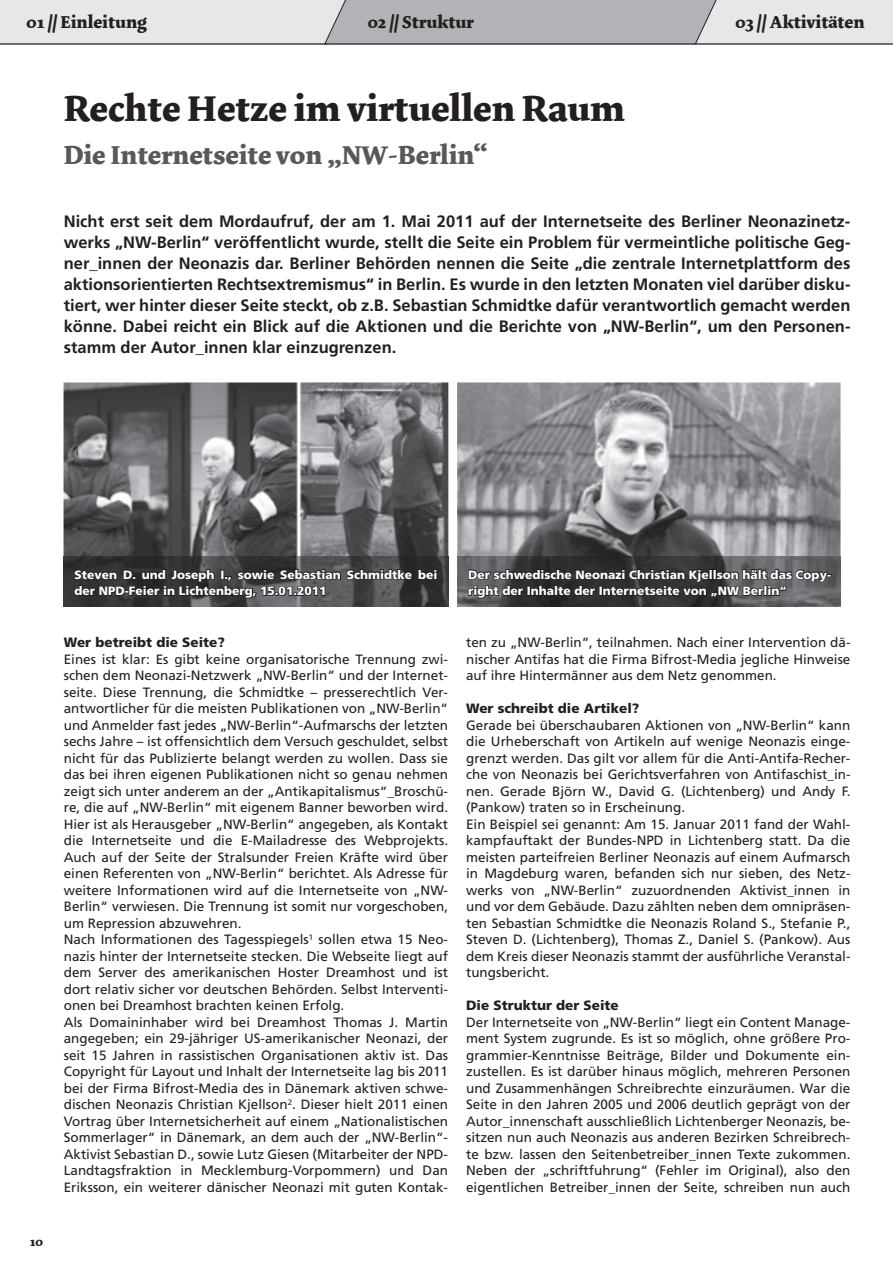
<style>
.page{position:relative;width:893px;height:1263px;background:#fff}
.page>*{position:absolute;margin:0;border:0;box-sizing:border-box;transform-origin:0 0}
.t1{font:700 37.5px "Dolly";color:#231f20}
.t2{font:700 27px "Dolly";color:#57585a}
.t3{font:700 18px "Dolly";color:#231f20}
.t4{font:700 16.5px/21px "Frutiger";color:#231f20;text-align:justify}
.t5{font:13.5px/16.5px "Frutiger";color:#231f20}
.t6{font:900 13.5px "Frutiger";color:#231f20}
.t7{font:700 13.5px "Dolly";color:#231f20}
.t8{font:900 12px/16.5px "Frutiger";color:#fff}
</style>
<div class="page">
<img style="left:457px;top:382px;width:383px;height:174px">
<img style="left:64px;top:382px;width:384px;height:174px">
<img style="left:64px;top:556px;width:384px;height:51px">
<img style="left:457px;top:556px;width:383px;height:51px">
<svg style="left:73px;top:561px;width:364px;height:38px;background:#393738"></svg>
<svg style="left:467px;top:561px;width:364px;height:46px;background:#3d3c3d"></svg>
<svg style="left:0;top:0;width:893px;height:45px;background:#cbcccf"></svg>
<h3 class="t3" style="left:27px;top:11px;width:122px">01 // Einleitung</h3>
<h3 class="t3" style="left:736px;top:11px;width:131px">03 // Aktivitäten</h3>
<h3 class="t3" style="left:368px;top:11px;width:107px">02 // Struktur</h3>
<h1 class="t1" style="left:64px;top:85px;width:563px">Rechte Hetze im virtuellen Raum</h1>
<h2 class="t2" style="left:64px;top:138px;width:425px">Die Internetseite von „NW-Berlin“</h2>
<p class="t4" style="left:64px;top:210px;width:788px">Nicht erst seit dem Mordaufruf, der am 1. Mai 2011 auf der Internetseite des Berliner Neonazinetz&shy;werks „NW-Berlin“ veröffentlicht wurde, stellt die Seite ein Problem für vermeintliche politische Geg&shy;ner_innen der Neonazis dar. Berliner Behörden nennen die Seite „die zentrale Internetplattform des aktionsorientierten Rechtsextremismus“ in Berlin. Es wurde in den letzten Monaten viel darüber disku&shy;tiert, wer hinter dieser Seite steckt, ob z.B. Sebastian Schmidtke dafür verantwortlich gemacht werden könne. Dabei reicht ein Blick auf die Aktionen und die Berichte von „NW-Berlin“, um den Personen&shy;stamm der Autor_innen klar einzugrenzen.</p>
<p class="t8" style="left:75px;top:566px;width:364px">Steven D. und Joseph I., sowie Sebastian Schmidtke bei der NPD-Feier in Lichtenberg, 15.01.2011</p>
<p class="t8" style="left:468px;top:566px;width:364px">Der schwedische Neonazi Christian Kjellson hält das Copy&shy;right der Inhalte der Internetseite von „NW Berlin“</p>
<p class="t7" style="left:30px;top:1233px;width:15px">10</p>
<p class="t6" style="left:64px;top:634px;width:163px">Wer betreibt die Seite?</p>
<p class="t5" style="left:64px;top:651px;width:386px">Eines ist klar: Es gibt keine organisatorische Trennung zwi&shy;schen dem Neonazi-Netzwerk „NW-Berlin“ und der Internet&shy;seite. Diese Trennung, die Schmidtke – presserechtlich Ver&shy;antwortlicher für die meisten Publikationen von „NW-Berlin“ und Anmelder fast jedes „NW-Berlin“-Aufmarschs der letzten sechs Jahre – ist offensichtlich dem Versuch geschuldet, selbst nicht für das Publizierte belangt werden zu wollen. Dass sie das bei ihren eigenen Publikationen nicht so genau nehmen zeigt sich unter anderem an der „Antikapitalismus“_Broschü&shy;re, die auf „NW-Berlin“ mit eigenem Banner beworben wird.<br>Hier ist als Herausgeber „NW-Berlin“ angegeben, als Kontakt die Internetseite und die E-Mailadresse des Webprojekts.<br>Auch auf der Seite der Stralsunder Freien Kräfte wird über einen Referenten von „NW-Berlin“ berichtet. Als Adresse für weitere Informationen wird auf die Internetseite von „NW-Berlin“ verwiesen. Die Trennung ist somit nur vorgeschoben, um Repression abzuwehren.<br>Nach Informationen des Tagesspiegels<sup>1</sup> sollen etwa 15 Neo&shy;nazis hinter der Internetseite stecken. Die Webseite liegt auf dem Server des amerikanischen Hoster Dreamhost und ist dort relativ sicher vor deutschen Behörden. Selbst Interventi&shy;onen bei Dreamhost brachten keinen Erfolg.<br>Als Domaininhaber wird bei Dreamhost Thomas J. Martin angegeben; ein 29-jähriger US-amerikanischer Neonazi, der seit 15 Jahren in rassistischen Organisationen aktiv ist. Das Copyright für Layout und Inhalt der Internetseite lag bis 2011 bei der Firma Bifrost-Media des in Dänemark aktiven schwe&shy;dischen Neonazis Christian Kjellson<sup>2</sup>. Dieser hielt 2011 einen Vortrag über Internetsicherheit auf einem „Nationalistischen Sommerlager“ in Dänemark, an dem auch der „NW-Berlin“- Aktivist Sebastian D., sowie Lutz Giesen (Mitarbeiter der NPD-Landtagsfraktion in Mecklemburg-Vorpommern) und Dan Eriksson, ein weiterer dänischer Neonazi mit guten Kontak-</p>
<p class="t5" style="left:466px;top:634px;width:386px;text-align:justify">ten zu „NW-Berlin“, teilnahmen. Nach einer Intervention dä&shy;nischer Antifas hat die Firma Bifrost-Media jegliche Hinweise auf ihre Hintermänner aus dem Netz genommen.</p>
<p class="t6" style="left:466px;top:700px;width:175px">Wer schreibt die Artikel?</p>
<p class="t5" style="left:466px;top:717px;width:386px">Gerade bei überschaubaren Aktionen von „NW-Berlin“ kann die Urheberschaft von Artikeln auf wenige Neonazis einge&shy;grenzt werden. Das gilt vor allem für die Anti-Antifa-Recher&shy;che von Neonazis bei Gerichtsverfahren von Antifaschist_in&shy;nen. Gerade Björn W., David G. (Lichtenberg) und Andy F. (Pankow) traten so in Erscheinung.<br>Ein Beispiel sei genannt: Am 15. Januar 2011 fand der Wahl&shy;kampfauftakt der Bundes-NPD in Lichtenberg statt. Da die meisten parteifreien Berliner Neonazis auf einem Aufmarsch in Magdeburg waren, befanden sich nur sieben, des Netz&shy;werks von „NW-Berlin“ zuzuordnenden Aktivist_innen in und vor dem Gebäude. Dazu zählten neben dem omnipräsen&shy;ten Sebastian Schmidtke die Neonazis Roland S., Stefanie P., Steven D. (Lichtenberg), Thomas Z., Daniel S. (Pankow). Aus dem Kreis dieser Neonazis stammt der ausführliche Veranstal&shy;tungsbericht.</p>
<p class="t6" style="left:466px;top:997px;width:154px">Die Struktur der Seite</p>
<p class="t5" style="left:466px;top:1014px;width:386px;text-align:justify">Der Internetseite von „NW-Berlin“ liegt ein Content Manage&shy;ment System zugrunde. Es ist so möglich, ohne größere Pro&shy;grammier-Kenntnisse Beiträge, Bilder und Dokumente ein&shy;zustellen. Es ist darüber hinaus möglich, mehreren Personen und Zusammenhängen Schreibrechte einzuräumen. War die Seite in den Jahren 2005 und 2006 deutlich geprägt von der Autor_innenschaft ausschließlich Lichtenberger Neonazis, be&shy;sitzen nun auch Neonazis aus anderen Bezirken Schreibrech&shy;te bzw. lassen den Seitenbetreiber_innen Texte zukommen.<br>Neben der „schriftfuhrung“ (Fehler im Original), also den eigentlichen Betreiber_innen der Seite, schreiben nun auch</p>
</div>
